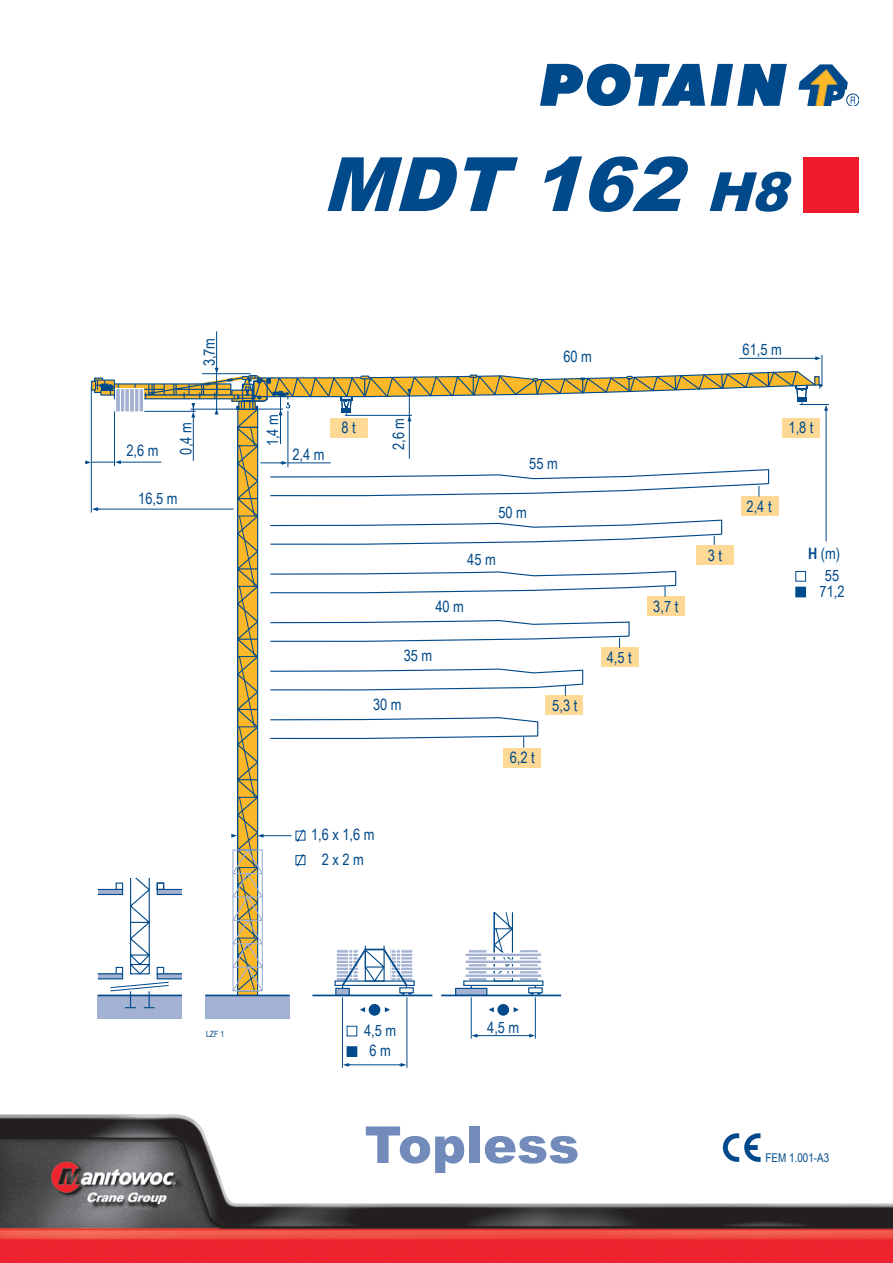
<style>
.page{position:relative;width:893px;height:1263px;background:#fff}
.page>*{position:absolute;margin:0;border:0;box-sizing:border-box;transform-origin:0 0}
.t1{font:italic 900 75px "Arial";color:#004a8b}
.t2{font:900 51px "Arial";color:#728bba}
.t3{font:15.6px/15.9px "Arial Narrow";color:#004a8b;text-align:center}
.t4{font:12px "Arial Narrow";color:#004a8b}
.t5{font:8.55px "Arial Narrow";color:#004a8b}
.s1{font-size:54px}
.s2{font-weight:700}
</style>
<div class="page">
<hr style="left:822px;top:355px;width:1px;height:31px;background:#004a8b">
<svg style="left:815px;top:356px;width:6px;height:4px"></svg>
<hr style="left:739px;top:358px;width:78px;height:1px;background:#004a8b">
<hr style="left:342px;top:997px;width:1px;height:71px;background:#004a8b">
<svg style="left:343px;top:1063px;width:7px;height:4px"></svg>
<svg style="left:369px;top:1004px;width:11px;height:12px"></svg>
<svg style="left:346px;top:1025px;width:12px;height:32px"></svg>
<div style="left:205px;top:995px;width:85px;height:24px;background:#a3b1d2"></div>
<hr style="left:407px;top:997px;width:1px;height:71px;background:#004a8b">
<svg style="left:399px;top:1063px;width:7px;height:4px"></svg>
<hr style="left:346px;top:1064px;width:56px;height:1px;background:#004a8b">
<svg style="left:497px;top:1004px;width:12px;height:12px"></svg>
<hr style="left:535px;top:997px;width:1px;height:42px;background:#004a8b">
<svg style="left:529px;top:1034px;width:6px;height:3px"></svg>
<hr style="left:471px;top:997px;width:1px;height:42px;background:#004a8b">
<svg style="left:472px;top:1034px;width:7px;height:3px"></svg>
<hr style="left:476px;top:1035px;width:56px;height:1px;background:#004a8b">
<div style="left:98px;top:995px;width:84px;height:24px;background:#a3b1d2"></div>
<hr style="left:216px;top:331px;width:1px;height:81px;background:#004a8b">
<svg style="left:85px;top:368px;width:744px;height:644px"></svg>
<svg style="left:540px;top:64px;width:247px;height:42px"></svg>
<div style="left:846px;top:94px;width:13px;height:12px;border:1px solid #004a8b;border-radius:50%"></div>
<svg style="left:798px;top:64px;width:57px;height:42px"></svg>
<div style="left:804px;top:157px;width:55px;height:56px;background:#ee1b2c"></div>
<img style="left:0;top:1114px;width:893px;height:149px">
<svg style="left:723px;top:1133px;width:37px;height:29px"></svg>
<p class="t1" style="left:322px;top:130px;width:486px">MDT 162<span class="s1">H8</span></p>
<p class="t3" style="left:201px;top:366px;width:30px;rotate:-90deg">3,7m</p>
<p class="t3" style="left:563px;top:348px;width:30px">60 m</p>
<p class="t3" style="left:742px;top:341px;width:41px">61,5 m</p>
<p class="t3" style="left:126px;top:442px;width:34px">2,6 m</p>
<p class="t3" style="left:177px;top:455px;width:34px;rotate:-90deg">0,4 m</p>
<p class="t3" style="left:138px;top:490px;width:41px">16,5 m</p>
<p class="t3" style="left:264px;top:446px;width:34px;rotate:-90deg">1,4 m</p>
<p class="t3" style="left:390px;top:450px;width:34px;rotate:-90deg">2,6 m</p>
<p class="t3" style="left:341px;top:419px;width:16px">8 t</p>
<p class="t3" style="left:292px;top:446px;width:34px">2,4 m</p>
<p class="t3" style="left:529px;top:455px;width:30px">55 m</p>
<p class="t3" style="left:498px;top:504px;width:30px">50 m</p>
<p class="t3" style="left:467px;top:551px;width:30px">45 m</p>
<p class="t3" style="left:435px;top:598px;width:30px">40 m</p>
<p class="t3" style="left:653px;top:598px;width:27px">3,7 t</p>
<p class="t3" style="left:404px;top:647px;width:30px">35 m</p>
<p class="t3" style="left:373px;top:696px;width:30px">30 m</p>
<p class="t3" style="left:552px;top:697px;width:27px">5,3 t</p>
<p class="t3" style="left:510px;top:749px;width:27px">6,2 t</p>
<p class="t3" style="left:607px;top:648px;width:27px">4,5 t</p>
<p class="t3" style="left:788px;top:419px;width:27px">1,8 t</p>
<p class="t3" style="left:708px;top:547px;width:16px">3 t</p>
<p class="t3" style="left:746px;top:498px;width:27px">2,4 t</p>
<p class="t3" style="left:808px;top:545px;width:34px"><span class="s2">H</span> (m)</p>
<p class="t3" style="left:819px;top:567px;width:27px">55<br>71,2</p>
<p class="t3" style="left:311px;top:821px;width:65px;line-height:25px">1,6 x 1,6 m<br>2 x 2 m</p>
<p class="t5" style="left:206px;top:1027px;width:20px">LZF 1</p>
<p class="t3" style="left:364px;top:1022px;width:34px">4,5 m</p>
<p class="t3" style="left:487px;top:1018px;width:34px">4,5 m</p>
<p class="t3" style="left:369px;top:1042px;width:23px">6 m</p>
<p class="t2" style="left:365px;top:1108px;width:216px">Topless</p>
<p class="t4" style="left:765px;top:1148px;width:65px">FEM 1.001-A3</p>
</div>
